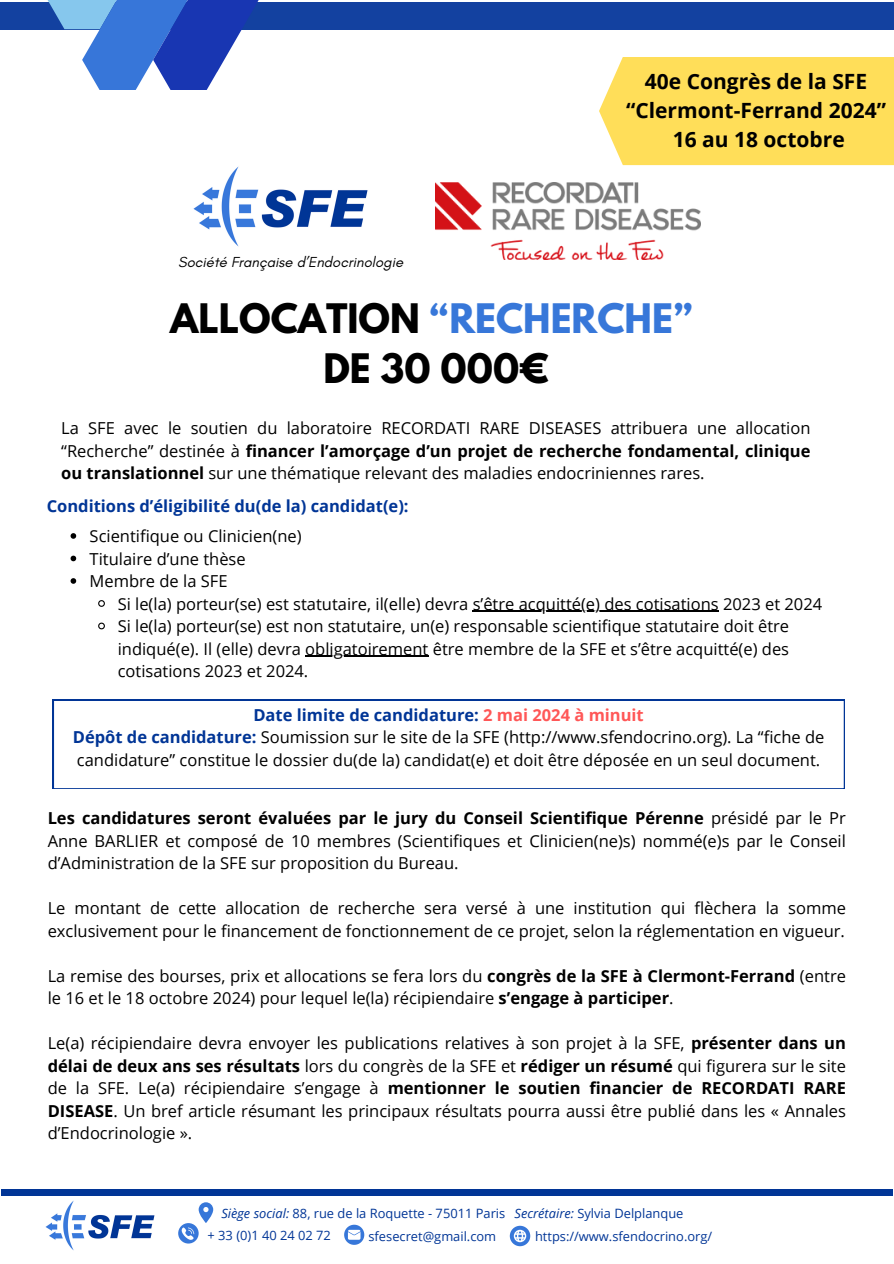
<style>
.page{position:relative;width:894px;height:1264px;background:#fff}
.page>*{position:absolute;margin:0;border:0;box-sizing:border-box;transform-origin:0 0}
.t1{font:700 36px/49.5px "League Spartan";color:#000;text-align:center}
.t2{font:700 21px/29.2px "Open Sans";color:#000;text-align:center}
.t3{font:16.5px/22.5px "Open Sans";color:#000;text-align:justify}
.t4{font:700 16.5px "Open Sans";color:#013596}
.t5{font:italic 14.85px "Glacial Indifference";color:#000}
.t6{font:12.9px "Open Sans";color:#013596}
.s1{color:#3777d9}
.s2{font-weight:700}
.s3{font-weight:700;color:#013596}
.s4{font-weight:700;color:#ff5757}
.s5{font-style:italic}
</style>
<div class="page">
<div style="left:1px;top:1189px;width:891px;height:6px;background:#013596"></div>
<svg style="left:344px;top:1224px;width:20px;height:20px"></svg>
<svg style="left:509px;top:1225px;width:21px;height:20px"></svg>
<svg style="left:178px;top:1202px;width:35px;height:41px"></svg>
<div style="left:0;top:2px;width:893px;height:28px;background:#1341a0"></div>
<svg style="left:47px;top:0;width:212px;height:89px"></svg>
<img style="left:45px;top:1200px;width:110px;height:51px">
<div style="left:599px;top:57px;width:294px;height:108px;background:#ffde59"></div>
<svg style="left:71px;top:533px;width:5px;height:6px"></svg>
<svg style="left:71px;top:555px;width:5px;height:6px"></svg>
<svg style="left:71px;top:578px;width:5px;height:6px"></svg>
<svg style="left:98px;top:600px;width:7px;height:7px"></svg>
<hr style="left:472px;top:611px;width:246px;height:1px;background:#000">
<svg style="left:98px;top:622px;width:7px;height:8px"></svg>
<hr style="left:305px;top:656px;width:123px;height:1px;background:#000">
<svg style="left:53px;top:700px;width:791px;height:88px"></svg>
<img style="left:436px;top:182px;width:264px;height:78px">
<img style="left:193px;top:166px;width:175px;height:81px">
<p class="t5" style="left:178px;top:252px;width:226px">Société Française d’Endocrinologie</p>
<h4 class="t2" style="left:626px;top:66px;width:261px">40e Congrès de la SFE “Clermont-Ferrand 2024”<br>16 au 18 octobre</h4>
<h4 class="t1" style="left:170px;top:299px;width:524px">ALLOCATION <span class="s1">“RECHERCHE”<br></span>DE 30 000€</h4>
<p class="t3" style="left:61px;top:416px;width:750px">La SFE avec le soutien du laboratoire RECORDATI RARE DISEASES attribuera une allocation “Recherche” destinée à <span class="s2">financer l’amorçage d’un projet de recherche fondamental, clinique ou translationnel</span> sur une thématique relevant des maladies endocriniennes rares.</p>
<p class="t4" style="left:47px;top:495px;width:363px">Conditions d’éligibilité du(de la) candidat(e):</p>
<h2 class="t3" style="left:90px;top:524px;width:213px">Scientifique ou Clinicien(ne)</h2>
<p class="t3" style="left:90px;top:547px;width:157px">Titulaire d’une thèse</p>
<p class="t3" style="left:90px;top:569px;width:139px">Membre de la SFE</p>
<h5 class="t3" style="left:118px;top:592px;width:705px">Si le(la) porteur(se) est statutaire, il(elle) devra s’être acquitté(e) des cotisations 2023 et 2024</h5>
<h1 class="t3" style="left:118px;top:614px;width:672px">Si le(la) porteur(se) est non statutaire, un(e) responsable scientifique statutaire doit être</h1>
<h4 class="t3" style="left:118px;top:637px;width:672px">indiqué(e). Il (elle) devra obligatoirement être membre de la SFE et s’être acquitté(e) des</h4>
<h3 class="t3" style="left:118px;top:659px;width:192px">cotisations 2023 et 2024.</h3>
<p class="t3" style="left:73px;top:703px;width:752px;text-align:center"><span class="s3">Date limite de candidature:</span> <span class="s4">2 mai 2024 à minuit<br></span><span class="s3">Dépôt de candidature:</span> Soumission sur le site de la SFE (http://www.sfendocrino.org). La “fiche de candidature” constitue le dossier du(de la) candidat(e) et doit être déposée en un seul document.</p>
<p class="t3" style="left:48px;top:806px;width:799px"><span class="s2">Les candidatures seront évaluées par le jury du Conseil Scientifique Pérenne</span> présidé par le Pr Anne BARLIER et composé de 10 membres (Scientifiques et Clinicien(ne)s) nommé(e)s par le Conseil d’Administration de la SFE sur proposition du Bureau.</p>
<p class="t3" style="left:48px;top:896px;width:799px">Le montant de cette allocation de recherche sera versé à une institution qui flèchera la somme exclusivement pour le financement de fonctionnement de ce projet, selon la réglementation en vigueur.</p>
<p class="t3" style="left:48px;top:964px;width:799px">La remise des bourses, prix et allocations se fera lors du <span class="s2">congrès de la SFE à Clermont-Ferrand</span> (entre le 16 et le 18 octobre 2024) pour lequel le(la) récipiendaire <span class="s2">s’engage à participer</span>.</p>
<p class="t3" style="left:48px;top:1031px;width:799px">Le(a) récipiendaire devra envoyer les publications relatives à son projet à la SFE, <span class="s2">présenter dans un délai de deux ans ses résultats</span> lors du congrès de la SFE et <span class="s2">rédiger un résumé</span> qui figurera sur le site de la SFE. Le(a) récipiendaire s’engage à <span class="s2">mentionner le soutien financier de RECORDATI RARE DISEASE</span>. Un bref article résumant les principaux résultats pourra aussi être publié dans les « Annales d’Endocrinologie ».</p>
<p class="t6" style="left:221px;top:1203px;width:285px"><span class="s5">Siège social:</span> 88, rue de la Roquette - 75011 Paris</p>
<h4 class="t6" style="left:207px;top:1225px;width:125px">+ 33 (0)1 40 24 02 72</h4>
<p class="t6" style="left:535px;top:1226px;width:179px">https://www.sfendocrino.org/</p>
<h4 class="t6" style="left:514px;top:1203px;width:170px"><span class="s5">Secrétaire:</span> Sylvia Delplanque</h4>
<p class="t6" style="left:368px;top:1226px;width:129px">sfesecret@gmail.com</p>
</div>
